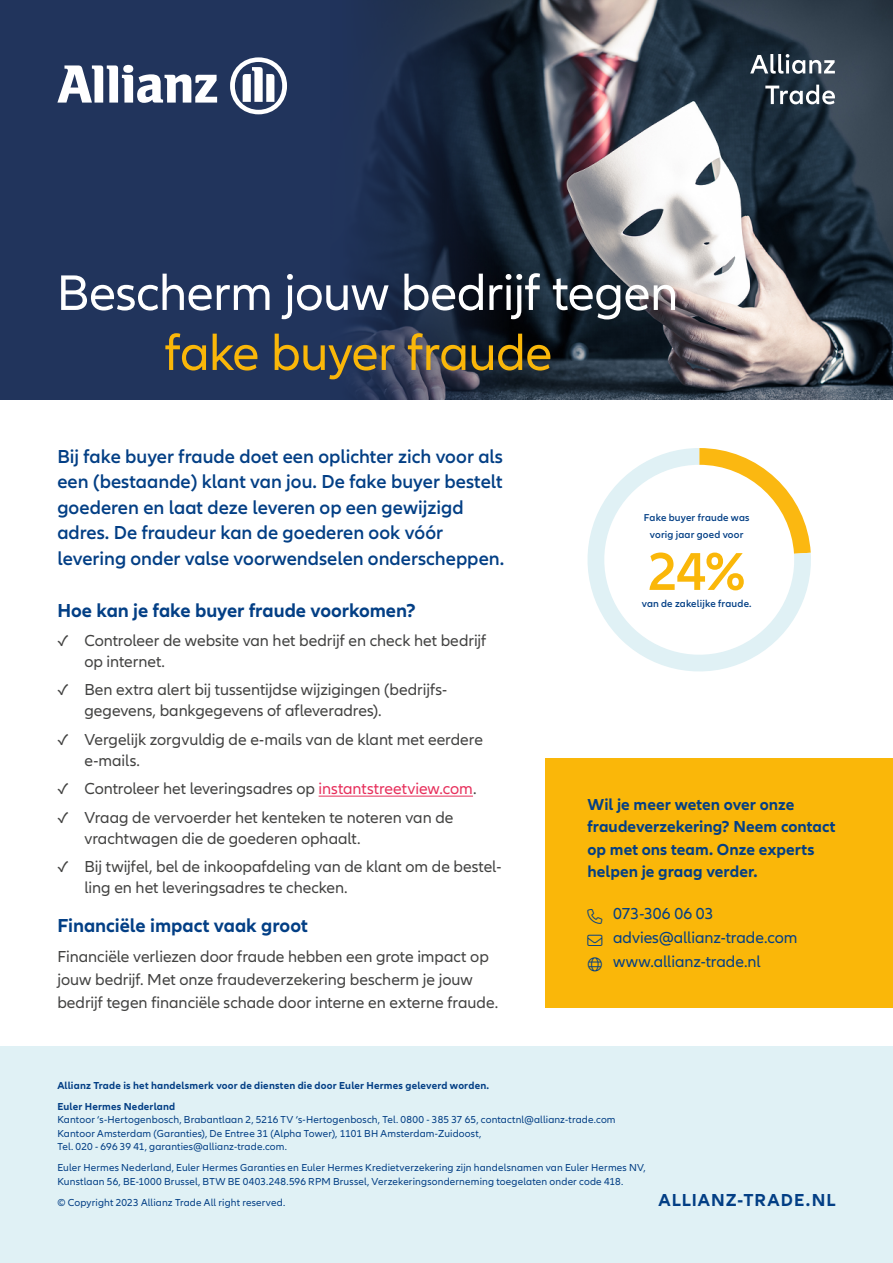
<style>
.page{position:relative;width:893px;height:1263px;background:#fff}
.page>*{position:absolute;margin:0;border:0;box-sizing:border-box;transform-origin:0 0}
.t1{font:600 55.2px "Allianz Neo";color:#fab709}
.t2{font:51.75px "Allianz Neo";letter-spacing:-.01em;color:#fff}
.t3{font:51.75px "Allianz Neo";letter-spacing:-.015em;color:#fab709}
.P_-_16pt{font:600 19.5px/25.5px "Allianz Neo";color:#033f85}
.H2_-_13pt{font:700 19.5px "Allianz Neo";letter-spacing:-.005em;color:#033f85}
.Topline___URL___Hash{font:700 18px "Allianz Neo";letter-spacing:.06em;color:#033f85}
.Copy_10_13pt{font:16.5px/21px "Allianz Neo";letter-spacing:-.005em;color:#424241}
.Copy_10_13pt-2{font:700 16.5px/22.5px "Allianz Neo";color:#033f85}
.Copy_10_13pt-3{font:16.5px "Allianz Neo";letter-spacing:-.005em;color:#033f85}
.Caption_Footer{font:10.5px/13.5px "Allianz Neo";letter-spacing:.015em;color:#033f85}
.Caption_Footer-2{font:700 10.5px "Allianz Neo";letter-spacing:.02em;color:#033f85}
.t4{font:600 10.35px/17.2px "Allianz Neo";letter-spacing:.015em;color:#033f85;text-align:center}
.s1{color:#e7305c}
</style>
<div class="page">
<div style="left:0;top:0;width:893px;height:400px;background:#21345c"></div>
<div style="left:546px;top:758px;width:347px;height:249px;background:#fab709"></div>
<img style="left:350px;top:0;width:543px;height:400px">
<svg style="left:750px;top:54px;width:85px;height:20px;background:#6f7a83"></svg>
<svg style="left:765px;top:85px;width:70px;height:19px"></svg>
<svg style="left:57px;top:65px;width:160px;height:38px"></svg>
<svg style="left:230px;top:57px;width:57px;height:57px"></svg>
<div style="left:0;top:1046px;width:893px;height:217px;background:#e0f1f5"></div>
<hr style="left:319px;top:796px;width:154px;height:1px;background:#e7305c">
<svg style="left:587px;top:448px;width:224px;height:223px"></svg>
<div style="left:644px;top:510px;width:108px;height:13px;background:#fff"></div>
<div style="left:650px;top:527px;width:93px;height:14px;background:#fff"></div>
<div style="left:648px;top:579px;width:110px;height:13px;background:#fff"></div>
<div style="left:642px;top:596px;width:110px;height:14px;background:#fff"></div>
<p class="t2" style="left:57px;top:263px;width:623px">Bescherm jouw bedrijf tegen</p>
<p class="t3" style="left:165px;top:323px;width:389px">fake buyer fraude</p>
<p class="P_-_16pt" style="left:57px;top:444px;width:448px">Bij fake buyer fraude doet een oplichter zich voor als een (bestaande) klant van jou. De fake buyer bestelt goederen en laat deze leveren op een gewijzigd adres. De fraudeur kan de goederen ook vóór levering onder valse voorwendselen onderscheppen.</p>
<p class="H2_-_13pt" style="left:57px;top:600px;width:360px">Hoe kan je fake buyer fraude voorkomen?</p>
<p class="Copy_10_13pt" style="left:84px;top:630px;width:404px;text-indent:-27px">✓ Controleer de website van het bedrijf en check het bedrijf op internet.</p>
<p class="Copy_10_13pt" style="left:84px;top:680px;width:363px;text-indent:-27px">✓ Ben extra alert bij tussentijdse wijzigingen (bedrijfs&shy;gegevens, bankgegevens of afleveradres).</p>
<p class="Copy_10_13pt" style="left:84px;top:729px;width:400px;text-indent:-27px">✓ Vergelijk zorgvuldig de e-mails van de klant met eerdere e-mails.</p>
<p class="Copy_10_13pt" style="left:57px;top:779px;width:421px">✓ Controleer het leveringsadres op <span class="s1">instantstreetview.com</span>.</p>
<p class="Copy_10_13pt" style="left:84px;top:807px;width:371px;text-indent:-27px">✓ Vraag de vervoerder het kenteken te noteren van de vrachtwagen die de goederen ophaalt.</p>
<p class="Copy_10_13pt" style="left:84px;top:857px;width:418px;text-indent:-27px">✓ Bij twijfel, bel de inkoopafdeling van de klant om de bestel&shy;ling en het leveringsadres te checken.</p>
<p class="H2_-_13pt" style="left:57px;top:915px;width:252px">Financiële impact vaak groot</p>
<p class="Copy_10_13pt" style="left:57px;top:946px;width:442px;line-height:22.5px">Financiële verliezen door fraude hebben een grote impact op jouw bedrijf. Met onze fraudeverzekering bescherm je jouw bedrijf tegen financiële schade door interne en externe fraude.</p>
<p class="t4" style="left:644px;top:509px;width:107px">Fake buyer fraude was vorig jaar goed voor</p>
<p class="t1" style="left:648px;top:540px;width:99px">24%</p>
<p class="t4" style="left:642px;top:595px;width:111px">van de zakelijke fraude.</p>
<p class="Copy_10_13pt-2" style="left:587px;top:793px;width:250px">Wil je meer weten over onze fraudeverzekering? Neem contact op met ons team. Onze experts helpen je graag verder.</p>
<p class="Copy_10_13pt-3" style="left:587px;top:904px;width:128px">□■ 073-306 06 03</p>
<p class="Copy_10_13pt-3" style="left:587px;top:928px;width:211px">■❖●□ advies@allianz-trade.com</p>
<p class="Copy_10_13pt-3" style="left:587px;top:952px;width:175px">●□ www.allianz-trade.nl</p>
<p class="Caption_Footer-2" style="left:57px;top:1079px;width:433px">Allianz Trade is het handelsmerk voor de diensten die door Euler Hermes geleverd worden.</p>
<p class="Caption_Footer-2" style="left:57px;top:1100px;width:119px">Euler Hermes Nederland</p>
<p class="Caption_Footer" style="left:57px;top:1113px;width:560px">Kantoor ‘s-Hertogenbosch, Brabantlaan 2, 5216 TV ‘s-Hertogenbosch, Tel. 0800 - 385 37 65, contactnl@allianz-trade.com<br>Kantoor Amsterdam (Garanties), De Entree 31 (Alpha Tower), 1101 BH Amsterdam-Zuidoost,<br>Tel. 020 - 696 39 41, garanties@allianz-trade.com.</p>
<p class="Caption_Footer" style="left:57px;top:1161px;width:590px">Euler Hermes Nederland, Euler Hermes Garanties en Euler Hermes Kredietverzekering zijn handelsnamen van Euler Hermes NV,<br>Kunstlaan 56, BE-1000 Brussel, BTW BE 0403.248.596 RPM Brussel, Verzekeringsonderneming toegelaten onder code 418.</p>
<p class="Caption_Footer" style="left:57px;top:1195px;width:229px">© Copyright 2023 Allianz Trade All right reserved.</p>
<p class="Topline___URL___Hash" style="left:658px;top:1189px;width:179px">ALLIANZ-TRADE.NL</p>
</div>
